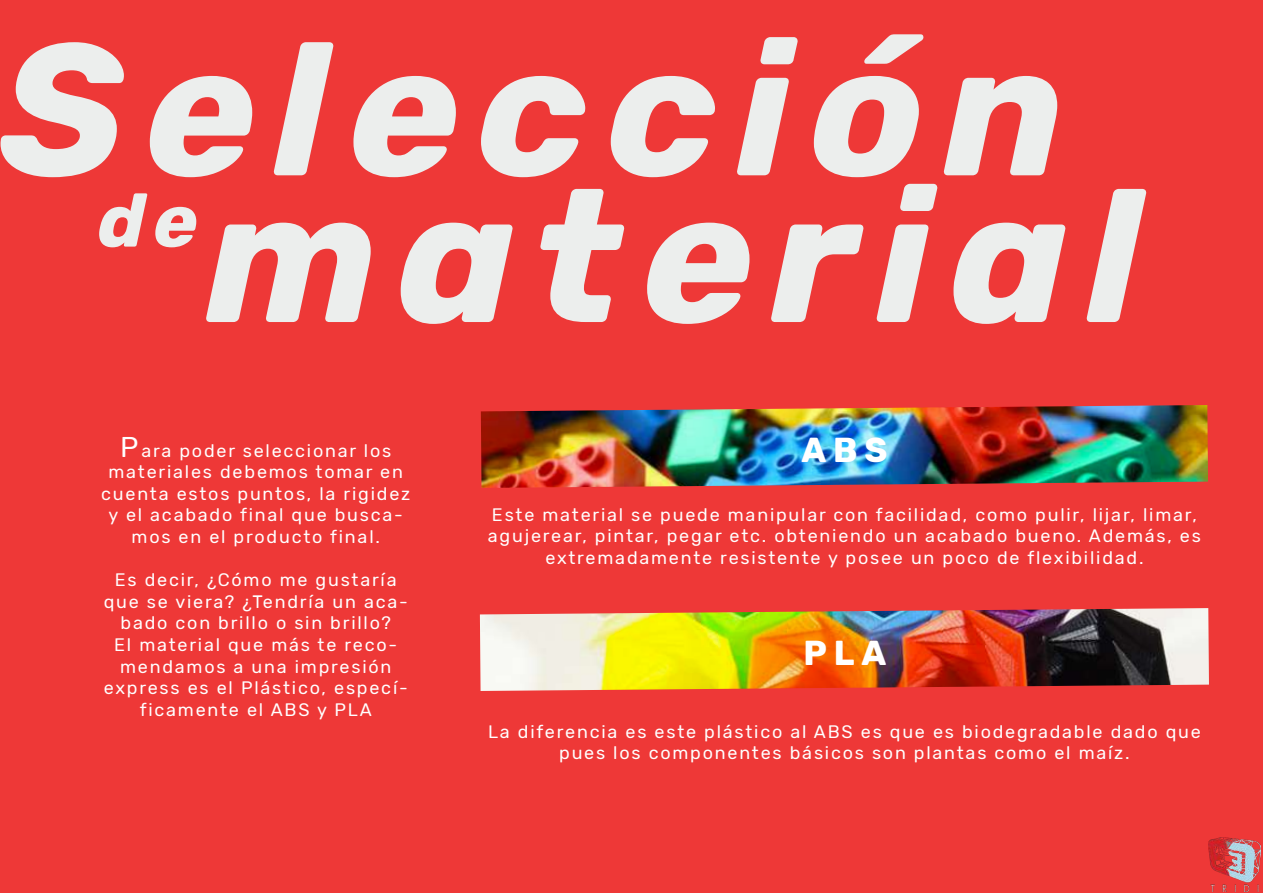
<style>
.page{position:relative;width:1263px;height:893px;background:#ee3837}
.page>*{position:absolute;margin:0;border:0;box-sizing:border-box;transform-origin:0 0}
.t1{font:italic 700 187.5px/146.7px "Rubik";letter-spacing:.1em;color:#eceeed}
.t2{font:italic 700 75px "Rubik";color:#eceeed}
.t3{font:700 34.5px "Rubik";letter-spacing:.2em;color:#fff}
.t4{font:18px/21.6px "Rubik";letter-spacing:.1em;color:#fff;text-align:center}
.s1{font-size:28.5px}
</style>
<div class="page">
<img style="left:481px;top:405px;width:727px;height:83px">
<img style="left:480px;top:608px;width:729px;height:83px">
<img style="left:1209px;top:837px;width:52px;height:55px">
<h1 class="t1" style="left:206px;top:43px;width:937px;text-indent:-206px">Selección material</h1>
<h2 class="t2" style="left:98px;top:177px;width:101px">de</h2>
<p class="t4" style="left:101px;top:440px;width:311px"><span class="s1">P</span>ara poder seleccionar los materiales debemos tomar en cuenta estos puntos, la rigidez y el acabado final que busca&shy;mos en el producto final.</p>
<p class="t4" style="left:104px;top:570px;width:306px">Es decir, ¿Cómo me gustaría que se viera? ¿Tendría un aca&shy;bado con brillo o sin brillo?<br>El material que más te reco&shy;mendamos a una impresión express es el Plástico, especí&shy;ficamente el ABS y PLA</p>
<h3 class="t3" style="left:801px;top:430px;width:88px">ABS</h3>
<p class="t4" style="left:488px;top:504px;width:714px">Este material se puede manipular con facilidad, como pulir, lijar, limar, agujerear, pintar, pegar etc. obteniendo un acabado bueno. Además, es extremadamente resistente y posee un poco de flexibilidad.</p>
<h3 class="t3" style="left:803px;top:633px;width:84px">PLA</h3>
<p class="t4" style="left:488px;top:721px;width:714px">La diferencia es este plástico al ABS es que es biodegradable dado que pues los componentes básicos son plantas como el maíz.</p>
</div>
